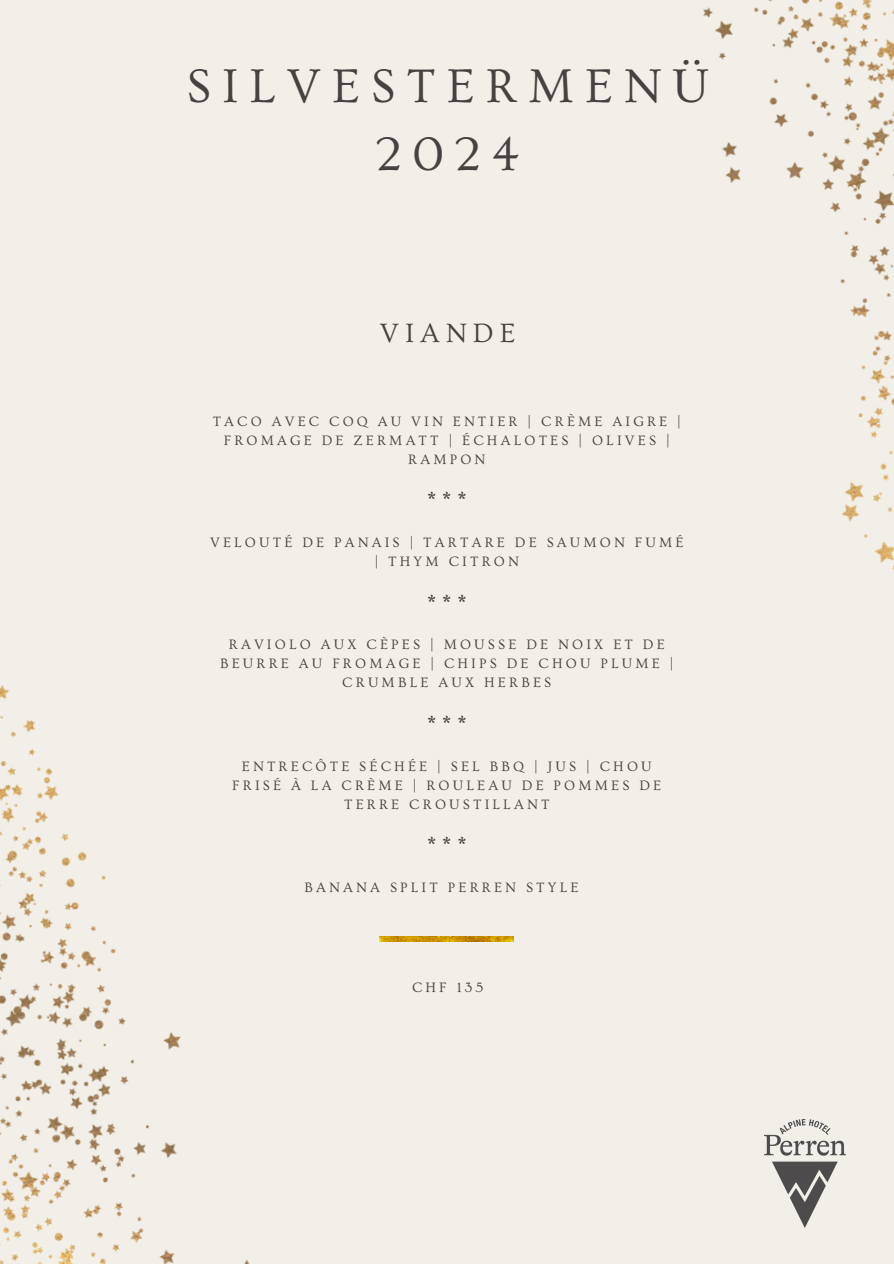
<style>
.page{position:relative;width:894px;height:1264px;background:#fff}
.page>*{position:absolute;margin:0;border:0;box-sizing:border-box;transform-origin:0 0}
.t1{font:49.5px/68.7px "Ovo";letter-spacing:.22em;color:#474141;text-align:center}
.t2{font:27.75px "Ovo";letter-spacing:.22em;color:#474141}
.t3{font:24.75px "Ovo";color:#474141}
.t4{font:14.25px/19px "Ovo";letter-spacing:.22em;color:#474141;text-align:center}
</style>
<div class="page">
<div style="left:0;top:0;width:893px;height:1263px;background:#f1efe7"></div>
<img style="left:0;top:685px;width:249px;height:578px">
<img style="left:703px;top:0;width:190px;height:570px">
<img style="left:379px;top:936px;width:134px;height:5px">
<img style="left:764px;top:1119px;width:80px;height:108px">
<p class="t1" style="left:186px;top:52px;width:523px">SILVESTERMENÜ<br>2024</p>
<p class="t2" style="left:380px;top:318px;width:137px">VIANDE</p>
<p class="t4" style="left:212px;top:412px;width:469px">TACO AVEC COQ AU VIN ENTIER | CRÈME AIGRE |<br>FROMAGE DE ZERMATT | ÉCHALOTES | OLIVES |<br>RAMPON</p>
<p class="t3" style="left:426px;top:488px;width:42px">***</p>
<p class="t4" style="left:210px;top:533px;width:475px">VELOUTÉ DE PANAIS | TARTARE DE SAUMON FUMÉ | THYM CITRON</p>
<p class="t3" style="left:426px;top:590px;width:42px">***</p>
<p class="t4" style="left:220px;top:635px;width:455px">RAVIOLO AUX CÈPES | MOUSSE DE NOIX ET DE<br>BEURRE AU FROMAGE | CHIPS DE CHOU PLUME |<br>CRUMBLE AUX HERBES</p>
<p class="t3" style="left:426px;top:711px;width:42px">***</p>
<p class="t4" style="left:232px;top:756px;width:430px">ENTRECÔTE SÉCHÉE | SEL BBQ | JUS | CHOU<br>FRISÉ À LA CRÈME | ROULEAU DE POMMES DE<br>TERRE CROUSTILLANT</p>
<p class="t3" style="left:426px;top:833px;width:42px">***</p>
<p class="t4" style="left:304px;top:878px;width:275px">BANANA SPLIT PERREN STYLE</p>
<p class="t4" style="left:412px;top:978px;width:73px">CHF 135</p>
</div>
